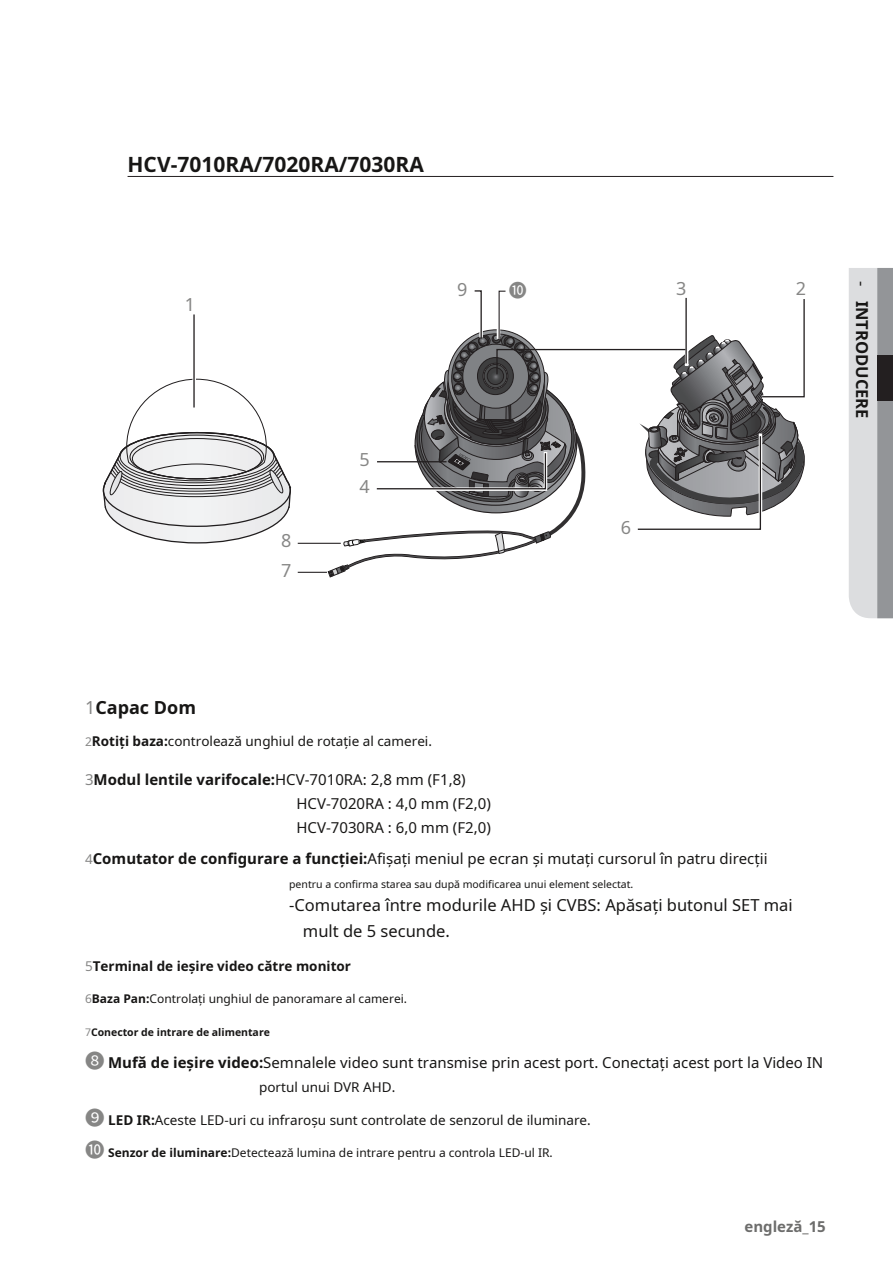
<style>
.page{position:relative;width:893px;height:1276px;background:#fff}
.page>*{position:absolute;margin:0;border:0;box-sizing:border-box;transform-origin:0 0}
.t1{font:700 21px "Noto Sans";color:#171615}
.t2{font:18px/26.7px "Noto Sans";color:#868685}
.t3{font:700 18px "Noto Sans";color:#171615}
.t4{font:18px "Noto Sans CJ Ksc";color:#868685}
.t5{font:16.5px/25.8px "Noto Sans";color:#171615}
.t6{font:700 16.5px "Noto Sans";color:#171615}
.t7{font:15px/24px "Noto Sans";color:#171615}
.t8{font:700 15px "Noto Sans";color:#6d6d6c}
.t9{font:13.5px "Noto Sans";color:#171615}
.t10{font:700 13.5px "Noto Sans";color:#171615}
.t11{font:12px "Noto Sans";color:#171615}
.t12{font:10.5px "Noto Sans";color:#171615}
.t13{font:700 10.5px "Noto Sans";color:#171615}
.s1{font-weight:400}
.s2{font-weight:400;color:#868685}
.s3{font-size:12px;color:#868685}
.s4{font-weight:700}
.s5{color:#868685}
.s6{font-size:13.5px;color:#868685}
.s7{font-family:"Noto Sans CJ Ksc";font-size:19.5px;color:#868685}
</style>
<div class="page">
<svg style="left:849px;top:268px;width:44px;height:350px"></svg>
<div style="left:878px;top:355px;width:15px;height:45px;background:#231f20"></div>
<hr style="left:128px;top:176px;width:705px;height:1px;background:#231f20">
<svg style="left:102px;top:378px;width:190px;height:166px"></svg>
<hr style="left:192px;top:303px;width:4px;height:105px;background:#fff">
<hr style="left:193px;top:314px;width:2px;height:93px;background:#231f20">
<svg style="left:298px;top:290px;width:507px;height:288px"></svg>
<h1 class="t1" style="left:128px;top:149px;width:298px">HCV-7010RA/7020RA/7030RA</h1>
<p class="t2" style="left:185px;top:290px;width:12px">1</p>
<p class="t2" style="left:457px;top:276px;width:12px">9</p>
<p class="t4" style="left:509px;top:276px;width:19px">❿</p>
<p class="t2" style="left:676px;top:275px;width:12px">3</p>
<p class="t2" style="left:796px;top:275px;width:12px">2</p>
<p class="t2" style="left:281px;top:526px;width:12px;line-height:29.4px">8<br>7</p>
<p class="t2" style="left:359px;top:446px;width:12px">5<br>4</p>
<p class="t2" style="left:621px;top:513px;width:12px">6</p>
<p class="t6" style="left:874px;top:281px;width:139px;rotate:90deg"><span class="s1">-</span> INTRODUCERE</p>
<p class="t3" style="left:85px;top:694px;width:112px"><span class="s2">1</span>Capac Dom</p>
<p class="t9" style="left:85px;top:732px;width:348px"><span class="s3">2</span><span class="s4">Rotiți baza:</span>controlează unghiul de rotație al camerei.</p>
<p class="t7" style="left:296px;top:767px;width:196px;text-indent:-211px"><span class="s5">3</span><span class="s4">Modul lentile varifocale:</span>HCV-7010RA: 2,8 mm (F1,8)<br>HCV-7020RA : 4,0 mm (F2,0)<br>HCV-7030RA : 6,0 mm (F2,0)</p>
<p class="t7" style="left:85px;top:846px;width:684px"><span class="s6">4</span><span class="s4">Comutator de configurare a funcției:</span>Afișați meniul pe ecran și mutați cursorul în patru direcții</p>
<p class="t12" style="left:289px;top:876px;width:346px">pentru a confirma starea sau după modificarea unui element selectat.</p>
<p class="t5" style="left:303px;top:892px;width:491px;text-indent:-14px">-Comutarea între modurile AHD și CVBS: Apăsați butonul SET mai mult de 5 secunde.</p>
<p class="t10" style="left:85px;top:956px;width:267px"><span class="s2">5</span>Terminal de ieșire video către monitor</p>
<p class="t11" style="left:85px;top:990px;width:324px"><span class="s5">6</span><span class="s4">Baza Pan:</span>Controlați unghiul de panoramare al camerei.</p>
<p class="t13" style="left:85px;top:1024px;width:186px"><span class="s2">7</span>Conector de intrare de alimentare</p>
<p class="t7" style="left:85px;top:1050px;width:740px"><span class="s7">❽</span> <span class="s4">Mufă de ieșire video:</span>Semnalele video sunt transmise prin acest port. Conectați acest port la Video IN</p>
<p class="t9" style="left:259px;top:1077px;width:138px">portul unui DVR AHD.</p>
<p class="t9" style="left:85px;top:1110px;width:507px"><span class="s7">❾</span> <span class="s4">LED IR:</span>Aceste LED-uri cu infraroșu sunt controlate de senzorul de iluminare.</p>
<p class="t11" style="left:85px;top:1144px;width:469px"><span class="s7">❿</span> <span class="s4">Senzor de iluminare:</span>Detectează lumina de intrare pentru a controla LED-ul IR.</p>
<p class="t8" style="left:744px;top:1216px;width:83px">engleză_15</p>
</div>
